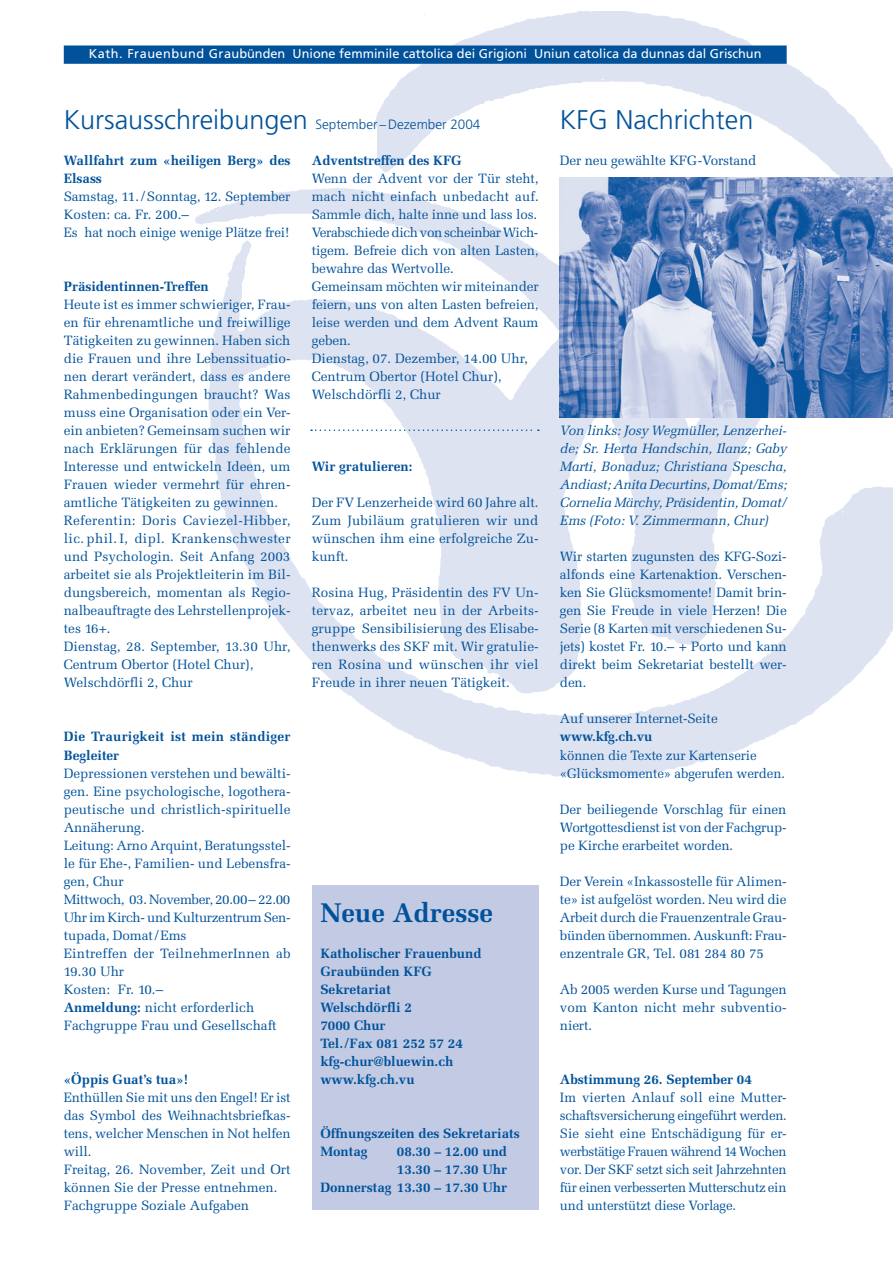
<style>
.page{position:relative;width:893px;height:1263px;background:#fff}
.page>*{position:absolute;margin:0;border:0;box-sizing:border-box;transform-origin:0 0}
.t1{font:300 27px "Frutiger";color:#01529b}
.t2{font:700 27px "Melior";color:#01529b}
.t3{font:13.5px/18px "Melior";color:#01529b;text-align:justify}
.t4{font:700 13.5px/18px "Melior";color:#01529b}
.t5{font:italic 13.5px/18px "Melior";letter-spacing:-.01em;color:#01529b;text-align:justify}
.t6{font:300 13.5px "Frutiger";color:#01529b}
.t7{font:12.75px "Frutiger";color:#fff}
.s1{font-size:27px}
.s2{font-weight:700}
</style>
<div class="page">
<div style="left:312px;top:885px;width:227px;height:324px;background:#c3cbe4"></div>
<img style="left:195px;top:11px;width:698px;height:767px">
<div style="left:65px;top:46px;width:721px;height:17px;background:#01529b"></div>
<div style="left:64px;top:45px;width:723px;height:19px;border:2px solid #01529b"></div>
<img style="left:560px;top:177px;width:333px;height:240px">
<svg style="left:311px;top:429px;width:228px;height:2px"></svg>
<p class="t7" style="left:89px;top:46px;width:674px">Kath. Frauenbund Graubünden Unione femminile cattolica dei Grigioni Uniun catolica da dunnas dal Grischun</p>
<p class="t6" style="left:64px;top:117px;width:418px"><span class="s1">Kursausschreibungen</span> September – Dezember 2004</p>
<h1 class="t1" style="left:560px;top:105px;width:195px">KFG Nachrichten</h1>
<p class="t4" style="left:64px;top:152px;width:228px">Wallfahrt zum «heiligen Berg» des<br>Elsass</p>
<p class="t3" style="left:64px;top:188px;width:228px;text-align:left">Samstag, 11./Sonntag, 12. September<br>Kosten: ca. Fr. 200.–<br>Es hat noch einige wenige Plätze frei!</p>
<p class="t4" style="left:64px;top:278px;width:146px">Präsidentinnen-Treffen</p>
<p class="t3" style="left:64px;top:296px;width:228px;text-align:left">Heute ist es immer schwieriger, Frau&shy;en für ehrenamtliche und freiwillige Tätigkeiten zu gewinnen. Haben sich die Frauen und ihre Lebenssituatio&shy;nen derart verändert, dass es andere Rahmenbedingungen braucht? Was muss eine Organisation oder ein Ver&shy;ein anbieten? Gemeinsam suchen wir nach Erklärungen für das fehlende Interesse und entwickeln Ideen, um Frauen wieder vermehrt für ehren&shy;amtliche Tätigkeiten zu gewinnen.<br>Referentin: Doris Caviezel-Hibber, lic. phil. I, dipl. Krankenschwester und Psychologin. Seit Anfang 2003 arbeitet sie als Projektleiterin im Bil&shy;dungsbereich, momentan als Regio&shy;nalbeauftragte des Lehrstellenprojek&shy;tes 16+.<br>Dienstag, 28. September, 13.30 Uhr, Centrum Obertor (Hotel Chur), Welschdörfli 2, Chur</p>
<p class="t4" style="left:64px;top:728px;width:228px">Die Traurigkeit ist mein ständiger<br>Begleiter</p>
<p class="t3" style="left:64px;top:764px;width:228px;text-align:left">Depressionen verstehen und bewälti&shy;gen. Eine psychologische, logothera&shy;peutische und christlich-spirituelle<br>Annäherung.<br>Leitung: Arno Arquint, Beratungsstel&shy;le für Ehe-, Familien- und Lebensfra&shy;gen, Chur<br>Mittwoch, 03. November, 20.00– 22.00<br>Uhr im Kirch- und Kulturzentrum Sen&shy;tupada, Domat/Ems<br>Eintreffen der TeilnehmerInnen ab<br>19.30 Uhr<br>Kosten: Fr. 10.–<br><span class="s2">Anmeldung:</span> nicht erforderlich<br>Fachgruppe Frau und Gesellschaft</p>
<p class="t4" style="left:64px;top:1070px;width:126px">«Öppis Guat’s tua»!</p>
<p class="t3" style="left:64px;top:1088px;width:228px;text-align:left">Enthüllen Sie mit uns den Engel! Er ist das Symbol des Weihnachtsbriefkas&shy;tens, welcher Menschen in Not helfen will.<br>Freitag, 26. November, Zeit und Ort können Sie der Presse entnehmen.<br>Fachgruppe Soziale Aufgaben</p>
<p class="t4" style="left:312px;top:152px;width:151px">Adventstreffen des KFG</p>
<p class="t3" style="left:312px;top:170px;width:228px;text-align:left">Wenn der Advent vor der Tür steht, mach nicht einfach unbedacht auf.<br>Sammle dich, halte inne und lass los.<br>Verabschiede dich von scheinbar Wich&shy;tigem. Befreie dich von alten Lasten, bewahre das Wertvolle.<br>Gemeinsam möchten wir miteinander feiern, uns von alten Lasten befreien, leise werden und dem Advent Raum geben.<br>Dienstag, 07. Dezember, 14.00 Uhr,<br>Centrum Obertor (Hotel Chur),<br>Welschdörfli 2, Chur</p>
<p class="t4" style="left:312px;top:458px;width:102px">Wir gratulieren:</p>
<p class="t3" style="left:312px;top:494px;width:228px">Der FV Lenzerheide wird 60 Jahre alt.<br>Zum Jubiläum gratulieren wir und wünschen ihm eine erfolgreiche Zu&shy;kunft.</p>
<p class="t3" style="left:312px;top:584px;width:228px">Rosina Hug, Präsidentin des FV Un&shy;tervaz, arbeitet neu in der Arbeits&shy;gruppe Sensibilisierung des Elisabe&shy;thenwerks des SKF mit. Wir gratulie&shy;ren Rosina und wünschen ihr viel Freude in ihrer neuen Tätigkeit.</p>
<h1 class="t2" style="left:320px;top:896px;width:174px">Neue Adresse</h1>
<p class="t4" style="left:320px;top:944px;width:163px">Katholischer Frauenbund<br>Graubünden KFG<br>Sekretariat<br>Welschdörfli 2<br>7000 Chur<br>Tel./Fax 081 252 57 24 kfg-chur@bluewin.ch www.kfg.ch.vu</p>
<p class="t4" style="left:320px;top:1124px;width:201px">Öffnungszeiten des Sekretariats<br>Montag</p>
<p class="t4" style="left:320px;top:1142px;width:188px;text-align:right">08.30 – 12.00 und<br>13.30 – 17.30 Uhr<br>Donnerstag 13.30 – 17.30 Uhr</p>
<p class="t3" style="left:560px;top:152px;width:198px">Der neu gewählte KFG-Vorstand</p>
<p class="t5" style="left:560px;top:422px;width:228px">Von links: Josy Wegmüller, Lenzerhei&shy;de; Sr. Herta Handschin, Ilanz; Gaby Marti, Bonaduz; Christiana Spescha, Andiast; Anita Decurtins, Domat/Ems; Cornelia Märchy, Präsidentin, Domat/ Ems (Foto: V. Zimmermann, Chur)</p>
<p class="t3" style="left:560px;top:548px;width:228px">Wir starten zugunsten des KFG-Sozi&shy;alfonds eine Kartenaktion. Verschen&shy;ken Sie Glücksmomente! Damit brin&shy;gen Sie Freude in viele Herzen! Die Serie (8 Karten mit verschiedenen Su&shy;jets) kostet Fr. 10.– + Porto und kann direkt beim Sekretariat bestellt wer&shy;den.</p>
<p class="t3" style="left:560px;top:710px;width:159px">Auf unserer Internet-Seite</p>
<p class="t4" style="left:560px;top:728px;width:94px">www.kfg.ch.vu</p>
<p class="t3" style="left:560px;top:746px;width:227px">können die Texte zur Kartenserie «Glücksmomente» abgerufen werden.</p>
<p class="t3" style="left:560px;top:800px;width:228px">Der beiliegende Vorschlag für einen Wortgottesdienst ist von der Fachgrup&shy;pe Kirche erarbeitet worden.</p>
<p class="t3" style="left:560px;top:872px;width:228px">Der Verein «Inkassostelle für Alimen&shy;te» ist aufgelöst worden. Neu wird die Arbeit durch die Frauenzentrale Grau&shy;bünden übernommen. Auskunft: Frau&shy;enzentrale GR, Tel. 081 284 80 75</p>
<p class="t3" style="left:560px;top:980px;width:228px">Ab 2005 werden Kurse und Tagungen vom Kanton nicht mehr subventio&shy;niert.</p>
<p class="t4" style="left:560px;top:1070px;width:194px">Abstimmung 26. September 04</p>
<p class="t3" style="left:560px;top:1088px;width:228px">Im vierten Anlauf soll eine Mutter&shy;schaftsversicherung eingeführt werden.<br>Sie sieht eine Entschädigung für er&shy;werbstätige Frauen während 14 Wochen vor. Der SKF setzt sich seit Jahrzehnten für einen verbesserten Mutterschutz ein und unterstützt diese Vorlage.</p>
</div>
